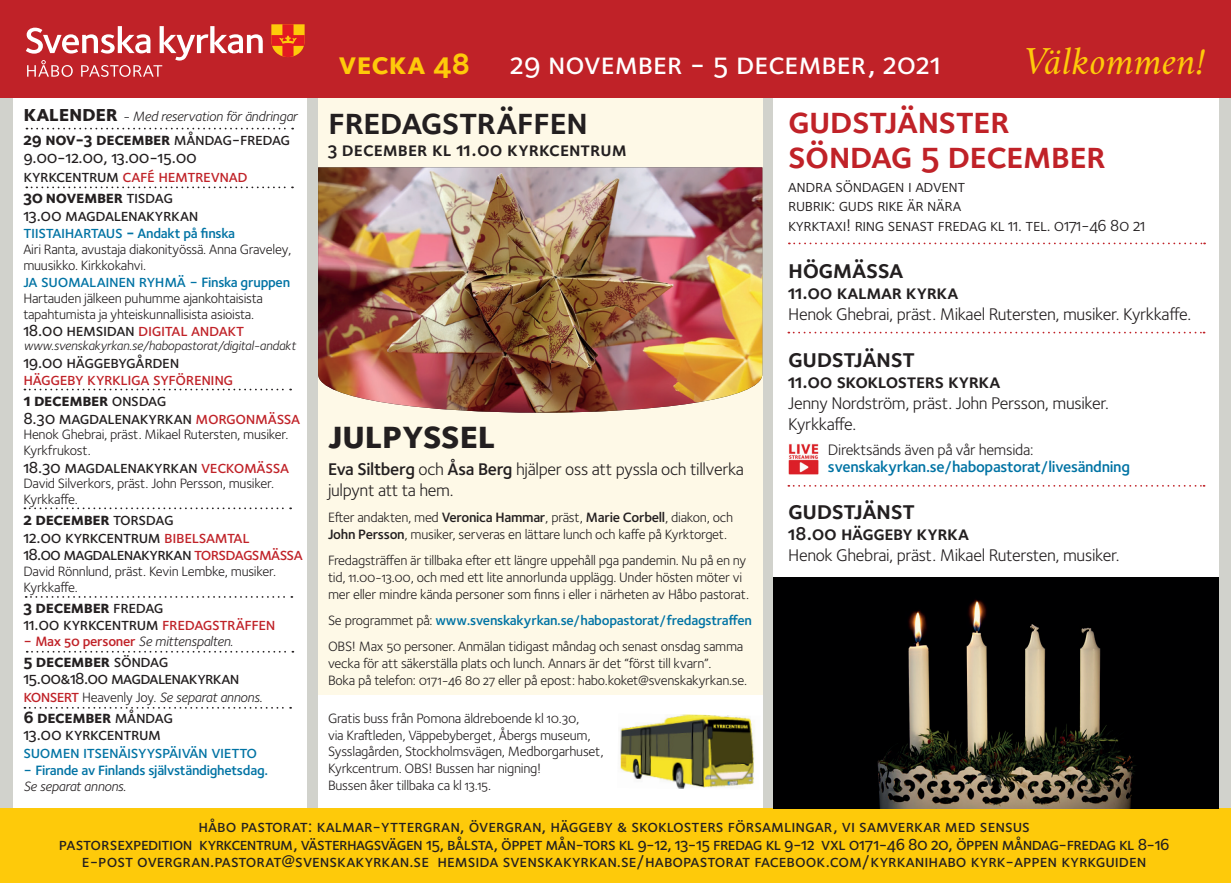
<style>
.page{position:relative;width:1231px;height:883px;background:#fff}
.page>*{position:absolute;margin:0;border:0;box-sizing:border-box;transform-origin:0 0}
.t1{font:italic 40.25px "Crimson Svk 2.0";color:#feca0a}
.t2{font:700 40.25px "Foundry Sterling OT3";letter-spacing:-.02em;color:#231f20}
.t3{font:600 38.5px/35px "Foundry Sterling OT3";letter-spacing:-.02em;color:#c02228}
.t4{font:600 38.5px "Foundry Sterling OT3";letter-spacing:-.02em;color:#231f20}
.t5{font:500 31.5px "Foundry Sterling OT3";color:#fff}
.t6{font:700 31.5px "Foundry Sterling OT3";color:#feca0a}
.t7{font:600 26.25px "Foundry Sterling OT3";letter-spacing:-.02em;color:#231f20}
.t8{font:700 22.75px "Foundry Sterling OT3";letter-spacing:-.02em;color:#231f20}
.t9{font:600 20.12px "Foundry Sterling OT3";letter-spacing:-.02em;color:#231f20}
.t10{font:600 20.12px "Foundry Sterling OT3";color:#231f20}
.t11{font:500 17.5px/17.5px "Foundry Sterling OT3";color:#231f20;text-align:center}
.t12{font:500 17.5px/17.5px "Foundry Sterling OT3";letter-spacing:-.02em;color:#231f20}
.t13{font:17.5px/19.1px "Foundry Sterling OT3";letter-spacing:-.02em;color:#231f20}
.t14{font:500 17.5px/17.5px "Foundry Sterling OT3";letter-spacing:-.04em;color:#231f20}
.t15{font:500 17.5px "Foundry Sterling OT3";letter-spacing:-.02em;color:#0073a4}
.t16{font:500 17.5px/21px "Foundry Sterling OT3";letter-spacing:-.02em;color:#c02228}
.t17{font:600 15.75px "Foundry Sterling OT3";letter-spacing:-.02em;color:#0073a4}
.t18{font:15.75px "Foundry Sterling OT3";letter-spacing:-.02em;color:#231f20}
.t19{font:14px/16.8px "Foundry Sterling OT3";letter-spacing:-.02em;color:#231f20}
.t20{font:italic 14px "Foundry Sterling OT3";letter-spacing:-.02em;color:#231f20}
.t21{font:600 14px/15.8px "Foundry Sterling OT3";letter-spacing:-.02em;color:#0073a4}
.t22{font:italic 13.12px "Foundry Sterling OT3";letter-spacing:-.02em;color:#231f20}
.s1{font-weight:700}
.s2{color:#c02228}
.s3{color:#0073a4}
.s4{font-weight:600;color:#0073a4}
.s5{font-weight:600;font-size:14px;color:#0073a4}
.s6{font-weight:600;font-size:14px}
.s7{font-weight:700;color:#231f20}
.s8{color:#231f20}
.s9{font-weight:500;font-style:normal;font-size:17.5px;color:#c02228}
.s10{font-weight:600;font-style:normal;color:#c02228}
.s11{font-style:normal}
.s12{font-weight:500;font-size:17.5px}
.s13{font-weight:400;font-style:italic;color:#231f20}
.s14{font-weight:600}
</style>
<div class="page">
<div style="left:0;top:97px;width:1230px;height:712px;background:#d1d2cc"></div>
<div style="left:773px;top:98px;width:445px;height:741px;background:#fff"></div>
<img style="left:788px;top:444px;width:30px;height:30px">
<div style="left:13px;top:91px;width:294px;height:718px;background:#fff"></div>
<div style="left:318px;top:98px;width:444px;height:716px;background:#fef9e7"></div>
<div style="left:0;top:809px;width:1230px;height:74px;background:#feca0a"></div>
<svg style="left:26px;top:128px;width:267px;height:1px"></svg>
<div style="left:0;top:0;width:1230px;height:98px;background:#c02228"></div>
<svg style="left:788px;top:243px;width:416px;height:1px"></svg>
<svg style="left:271px;top:24px;width:33px;height:33px"></svg>
<svg style="left:26px;top:26px;width:237px;height:51px"></svg>
<svg style="left:788px;top:485px;width:416px;height:2px"></svg>
<div style="left:318px;top:695px;width:444px;height:113px;background:#fff"></div>
<svg style="left:788px;top:332px;width:416px;height:1px"></svg>
<svg style="left:24px;top:389px;width:267px;height:1px"></svg>
<svg style="left:24px;top:507px;width:267px;height:2px"></svg>
<svg style="left:26px;top:187px;width:267px;height:1px"></svg>
<img style="left:318px;top:167px;width:444px;height:246px">
<img style="left:619px;top:714px;width:135px;height:75px">
<svg style="left:26px;top:596px;width:266px;height:2px"></svg>
<svg style="left:27px;top:651px;width:266px;height:2px"></svg>
<svg style="left:24px;top:707px;width:267px;height:2px"></svg>
<img style="left:773px;top:577px;width:445px;height:231px">
<h3 class="t8" style="left:23px;top:95px;width:96px">kalender</h3>
<p class="t20" style="left:123px;top:106px;width:176px">- Med reservation för ändringar</p>
<p class="t12" style="left:23px;top:130px;width:268px"><span class="s1">29 nov-3 december</span> måndag-fredag<br>9.00-12.00, 13.00-15.00</p>
<p class="t12" style="left:23px;top:165px;width:226px;line-height:21px">kyrkcentrum <span class="s2">café hemtrevnad<br></span><span class="s1">30 november</span> tisdag</p>
<p class="t12" style="left:23px;top:205px;width:213px">13.00 magdalenakyrkan <span class="s3">tiistaihartaus</span> <span class="s4">-</span> <span class="s5">Andakt på finska</span></p>
<p class="t19" style="left:23px;top:240px;width:269px;line-height:15.8px">Airi Ranta, avustaja diakonityössä. Anna Graveley, muusikko. Kirkkokahvi.</p>
<p class="t15" style="left:23px;top:268px;width:268px">ja suomalainen ryhmä - <span class="s6">Finska gruppen</span></p>
<p class="t19" style="left:23px;top:289px;width:241px;line-height:15.8px">Hartauden jälkeen puhumme ajankohtaisista tapahtumista ja yhteiskunnallisista asioista.</p>
<p class="t12" style="left:23px;top:320px;width:222px">18.00 hemsidan <span class="s2">digital andakt</span></p>
<p class="t22" style="left:23px;top:336px;width:274px">www.svenskakyrkan.se/habopastorat/digital-andakt</p>
<p class="t12" style="left:23px;top:352px;width:157px">19.00 häggebygården</p>
<p class="t16" style="left:23px;top:368px;width:211px">häggeby kyrkliga syförening<br><span class="s7">1 december</span> <span class="s8">onsdag</span></p>
<p class="t12" style="left:23px;top:408px;width:278px">8.30 magdalenakyrkan <span class="s2">morgonmässa</span></p>
<p class="t19" style="left:23px;top:426px;width:266px;line-height:15.8px">Henok Ghebrai, präst. Mikael Rutersten, musiker.<br>Kyrkfrukost.</p>
<p class="t12" style="left:23px;top:457px;width:267px">18.30 magdalenakyrkan <span class="s2">veckomässa</span></p>
<p class="t19" style="left:23px;top:475px;width:252px;line-height:15.8px">David Silverkors, präst. John Persson, musiker.<br>Kyrkkaffe.</p>
<p class="t14" style="left:23px;top:509px;width:281px"><span class="s1">2 december</span> torsdag<br>12.00 kyrkcentrum <span class="s2">bibelsamtal<br></span>18.00 magdalenakyrkan <span class="s2">torsdagsmässa</span></p>
<p class="t19" style="left:23px;top:562px;width:254px;line-height:15.8px">David Rönnlund, präst. Kevin Lembke, musiker.<br>Kyrkkaffe.</p>
<p class="t12" style="left:23px;top:597px;width:253px"><span class="s1">3 december</span> fredag<br>11.00 kyrkcentrum <span class="s2">fredagsträffen</span></p>
<p class="t20" style="left:23px;top:631px;width:211px"><span class="s9">-</span> <span class="s10">Max 50 personer</span> Se mittenspalten.</p>
<p class="t14" style="left:23px;top:651px;width:217px"><span class="s1">5 december</span> söndag<br>15.00&amp;18.00 magdalenakyrkan</p>
<p class="t20" style="left:23px;top:687px;width:240px"><span class="s9">konsert</span> <span class="s11">Heavenly Joy.</span> Se separat annons.</p>
<p class="t12" style="left:23px;top:707px;width:151px"><span class="s1">6 december</span> måndag<br>13.00 kyrkcentrum</p>
<p class="t15" style="left:23px;top:739px;width:235px">suomen itsenäisyyspäivän vietto</p>
<p class="t21" style="left:23px;top:762px;width:246px"><span class="s12">-</span> Firande av Finlands självständighetsdag.<br><span class="s13">Se separat annons.</span></p>
<h3 class="t6" style="left:338px;top:39px;width:133px">vecka 48</h3>
<h3 class="t5" style="left:510px;top:40px;width:432px">29 november - 5 december, 2021</h3>
<h1 class="t1" style="left:1024px;top:36px;width:182px">Välkommen!</h1>
<h2 class="t4" style="left:328px;top:91px;width:261px">fredagsträffen</h2>
<h3 class="t10" style="left:328px;top:134px;width:300px">3 december kl 11.00 kyrkcentrum</h3>
<h1 class="t2" style="left:328px;top:403px;width:169px">julpyssel</h1>
<p class="t13" style="left:328px;top:457px;width:417px;line-height:21px"><span class="s14">Eva Siltberg</span> och <span class="s14">Åsa Berg</span> hjälper oss att pyssla och tillverka julpynt att ta hem.</p>
<p class="t19" style="left:328px;top:508px;width:406px">Efter andakten, med <span class="s14">Veronica Hammar</span>, präst, <span class="s14">Marie Corbell</span>, diakon, och<br><span class="s14">John Persson</span>, musiker, serveras en lättare lunch och kaffe på Kyrktorget.</p>
<p class="t19" style="left:328px;top:551px;width:423px">Fredagsträffen är tillbaka efter ett längre uppehåll pga pandemin. Nu på en ny tid, 11.00-13.00, och med ett lite annorlunda upplägg. Under hösten möter vi mer eller mindre kända personer som finns i eller i närheten av Håbo pastorat.</p>
<p class="t19" style="left:328px;top:606px;width:425px;line-height:26.2px">Se programmet på: <span class="s4">www.svenskakyrkan.se/habopastorat/fredagstraffen<br></span>OBS! Max 50 personer. Anmälan tidigast måndag och senast onsdag samma</p>
<p class="t19" style="left:328px;top:654px;width:420px">vecka för att säkerställa plats och lunch. Annars är det “först till kvarn”.<br>Boka på telefon: 0171-46 80 27 eller på epost: habo.koket@svenskakyrkan.se.</p>
<p class="t19" style="left:328px;top:709px;width:277px">Gratis buss från Pomona äldreboende kl 10.30,<br>via Kraftleden, Väppebyberget, Åbergs museum, Sysslagården, Stockholmsvägen, Medborgarhuset, Kyrkcentrum. OBS! Bussen har nigning!<br>Bussen åker tillbaka ca kl 13.15.</p>
<h2 class="t3" style="left:788px;top:100px;width:319px">gudstjänster söndag 5 december</h2>
<p class="t13" style="left:788px;top:176px;width:359px">andra söndagen i advent<br>rubrik: guds rike är nära<br>kyrktaxi! ring senast fredag kl 11. tel. 0171-46 80 21</p>
<h3 class="t7" style="left:788px;top:248px;width:117px">högmässa</h3>
<h3 class="t9" style="left:788px;top:276px;width:171px">11.00 kalmar kyrka</h3>
<p class="t13" style="left:788px;top:303px;width:404px">Henok Ghebrai, präst. Mikael Rutersten, musiker. Kyrkkaffe.</p>
<h3 class="t7" style="left:788px;top:338px;width:128px">gudstjänst</h3>
<h3 class="t9" style="left:788px;top:366px;width:214px">11.00 skoklosters kyrka</h3>
<p class="t13" style="left:788px;top:392px;width:322px;line-height:21px">Jenny Nordström, präst. John Persson, musiker.<br>Kyrkkaffe.</p>
<p class="t18" style="left:827px;top:438px;width:207px">Direktsänds även på vår hemsida:</p>
<p class="t17" style="left:827px;top:454px;width:303px">svenskakyrkan.se/habopastorat/livesändning</p>
<h3 class="t7" style="left:788px;top:490px;width:128px">gudstjänst</h3>
<h3 class="t9" style="left:788px;top:518px;width:182px">18.00 häggeby kyrka</h3>
<p class="t13" style="left:788px;top:545px;width:333px">Henok Ghebrai, präst. Mikael Rutersten, musiker.</p>
<p class="t11" style="left:59px;top:817px;width:1111px">håbo pastorat: kalmar-yttergran, övergran, häggeby &amp; skoklosters församlingar, vi samverkar med sensus<br>pastorsexpedition kyrkcentrum, västerhagsvägen 15, bålsta, öppet mån-tors kl 9-12, 13-15 fredag kl 9-12 vxl 0171-46 80 20, öppen måndag-fredag kl 8-16 e-post overgran.pastorat@svenskakyrkan.se hemsida svenskakyrkan.se/habopastorat facebook.com/kyrkanihabo kyrk-appen kyrkguiden</p>
</div>
